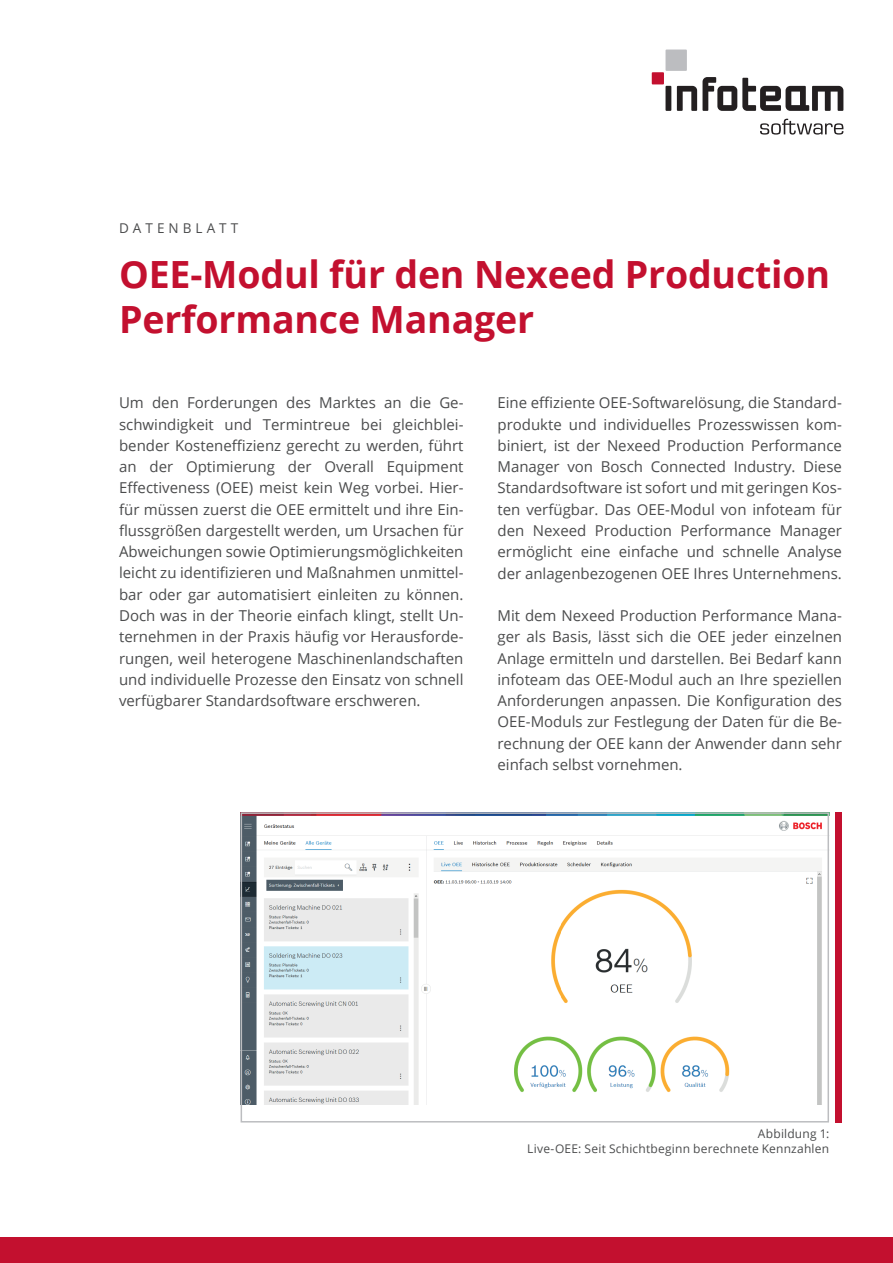
<style>
.page{position:relative;width:893px;height:1263px;background:#fff}
.page>*{position:absolute;margin:0;border:0;box-sizing:border-box;transform-origin:0 0}
.t1{font:700 37.5px/45px "Open Sans";letter-spacing:-.005em;color:#c3102f}
.t2{font:15px/21.3px "Open Sans";color:#4b4c4d;text-align:justify}
.t3{font:13.5px "Open Sans";letter-spacing:.3em;color:#4b4c4d}
.t4{font:12px/15px "Open Sans";letter-spacing:.015em;color:#4b4c4d;text-align:right}
</style>
<div class="page">
<div style="left:0;top:1237px;width:893px;height:26px;background:#c3102f"></div>
<svg style="left:665px;top:86px;width:6px;height:25px"></svg>
<svg style="left:677px;top:77px;width:166px;height:34px"></svg>
<div style="left:665px;top:50px;width:22px;height:21px;background:#bcbdc0"></div>
<div style="left:652px;top:72px;width:12px;height:12px;background:#c3102f"></div>
<svg style="left:760px;top:119px;width:83px;height:16px"></svg>
<svg style="left:241px;top:812px;width:588px;height:310px"></svg>
<div style="left:836px;top:812px;width:6px;height:310px;background:#c3102f"></div>
<p class="t3" style="left:119px;top:219px;width:121px">DATENBLATT</p>
<h1 class="t1" style="left:119px;top:251px;width:713px">OEE-Modul für den Nexeed Production<br>Performance Manager</h1>
<p class="t2" style="left:119px;top:392px;width:346px">Um den Forderungen des Marktes an die Ge&shy;schwindigkeit und Termintreue bei gleichblei&shy;bender Kosteneffizienz gerecht zu werden, führt an der Optimierung der Overall Equipment Effectiveness (OEE) meist kein Weg vorbei. Hier&shy;für müssen zuerst die OEE ermittelt und ihre Ein&shy;flussgrößen dargestellt werden, um Ursachen für Abweichungen sowie Optimierungsmöglichkeiten leicht zu identifizieren und Maßnahmen unmittel&shy;bar oder gar automatisiert einleiten zu können.<br>Doch was in der Theorie einfach klingt, stellt Un&shy;ternehmen in der Praxis häufig vor Herausforde&shy;rungen, weil heterogene Maschinenlandschaften und individuelle Prozesse den Einsatz von schnell verfügbarer Standardsoftware erschweren.</p>
<p class="t2" style="left:497px;top:392px;width:346px">Eine effiziente OEE-Softwarelösung, die Standard&shy;produkte und individuelles Prozesswissen kom&shy;biniert, ist der Nexeed Production Performance Manager von Bosch Connected Industry. Diese Standardsoftware ist sofort und mit geringen Kos&shy;ten verfügbar. Das OEE-Modul von infoteam für den Nexeed Production Performance Manager ermöglicht eine einfache und schnelle Analyse der anlagenbezogenen OEE Ihres Unternehmens.</p>
<p class="t2" style="left:497px;top:605px;width:346px">Mit dem Nexeed Production Performance Mana&shy;ger als Basis, lässt sich die OEE jeder einzelnen Anlage ermitteln und darstellen. Bei Bedarf kann infoteam das OEE-Modul auch an Ihre speziellen Anforderungen anpassen. Die Konfiguration des OEE-Moduls zur Festlegung der Daten für die Be&shy;rechnung der OEE kann der Anwender dann sehr einfach selbst vornehmen.</p>
<p class="t4" style="left:527px;top:1126px;width:303px">Abbildung 1:<br>Live-OEE: Seit Schichtbeginn berechnete Kennzahlen</p>
</div>
